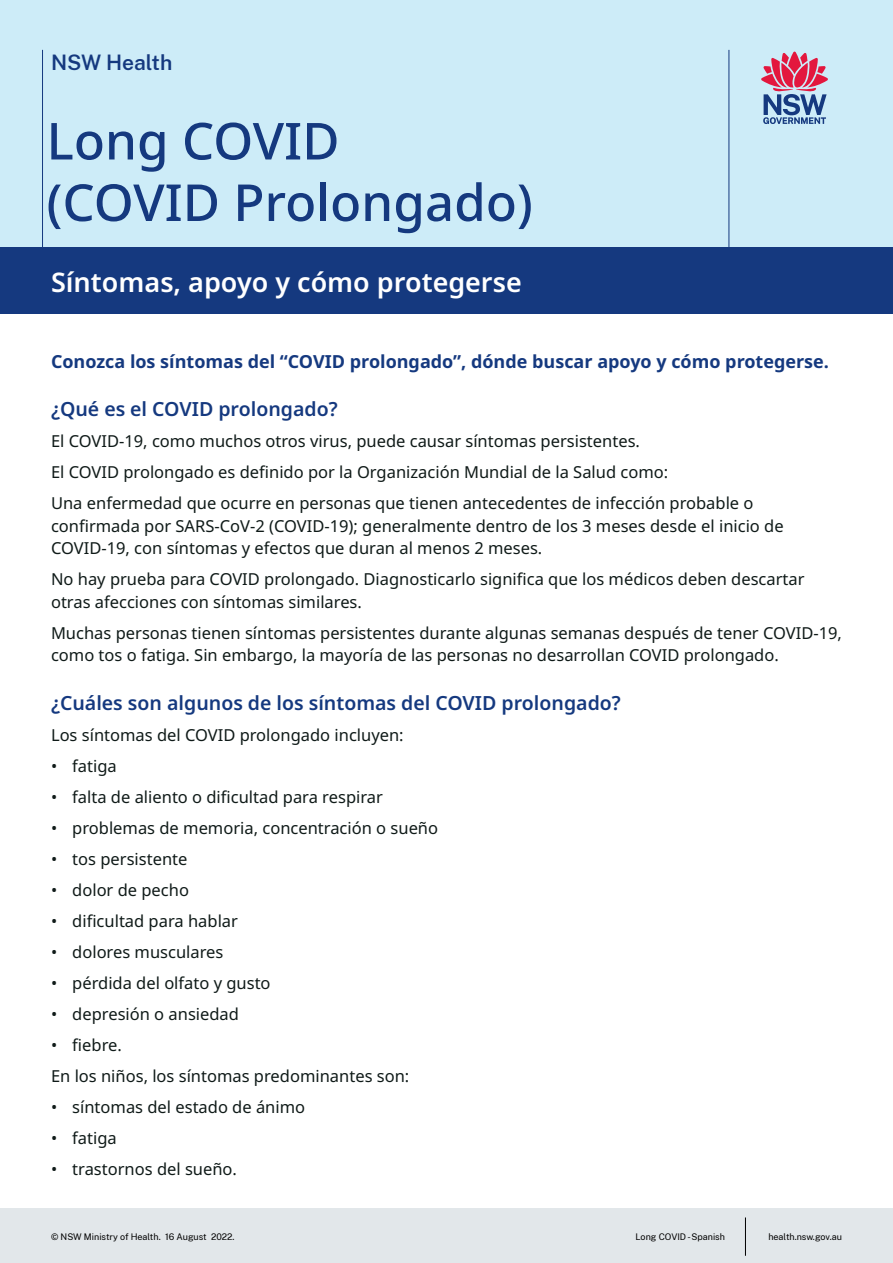
<style>
.page{position:relative;width:893px;height:1263px;background:#fff}
.page>*{position:absolute;margin:0;border:0;box-sizing:border-box;transform-origin:0 0}
.t1{font:500 51px/61.5px "Noto Sans";color:#15397f}
.t2{font:600 27px "Noto Sans";color:#fff}
.t3{font:600 21px "Public Sans";letter-spacing:-.005em;color:#15397f}
.t4{font:600 19.5px "Noto Sans";color:#15397f}
.Intro{font:700 18px "Noto Sans";color:#15397f}
.Body{font:16.5px/22.5px "Noto Sans";color:#0f1a18}
.t5{font:9px "Public Sans";color:#000}
</style>
<div class="page">
<div style="left:0;top:1208px;width:893px;height:55px;background:#e2e7ea"></div>
<hr style="left:745px;top:1217px;width:1px;height:39px;background:#000">
<div style="left:0;top:0;width:893px;height:247px;background:#cdecf8"></div>
<div style="left:0;top:247px;width:893px;height:66px;background:#15397f"></div>
<svg style="left:761px;top:52px;width:67px;height:72px"></svg>
<hr style="left:729px;top:50px;width:1px;height:197px;background:#15397f">
<hr style="left:42px;top:50px;width:1px;height:197px;background:#15397f">
<p class="t3" style="left:51px;top:47px;width:123px">NSW Health</p>
<h1 class="t1" style="left:47px;top:111px;width:488px">Long COVID<br>(COVID Prolongado)</h1>
<h2 class="t2" style="left:51px;top:263px;width:472px">Síntomas, apoyo y cómo protegerse</h2>
<p class="Intro" style="left:51px;top:349px;width:779px">Conozca los síntomas del “COVID prolongado”, dónde buscar apoyo y cómo protegerse.</p>
<h3 class="t4" style="left:51px;top:395px;width:288px">¿Qué es el COVID prolongado?</h3>
<p class="Body" style="left:51px;top:430px;width:590px">El COVID-19, como muchos otros virus, puede causar síntomas persistentes.</p>
<p class="Body" style="left:51px;top:461px;width:619px">El COVID prolongado es definido por la Organización Mundial de la Salud como:</p>
<p class="Body" style="left:51px;top:492px;width:734px">Una enfermedad que ocurre en personas que tienen antecedentes de infección probable o confirmada por SARS-CoV-2 (COVID-19); generalmente dentro de los 3 meses desde el inicio de<br>COVID-19, con síntomas y efectos que duran al menos 2 meses.</p>
<p class="Body" style="left:51px;top:568px;width:755px">No hay prueba para COVID prolongado. Diagnosticarlo significa que los médicos deben descartar otras afecciones con síntomas similares.</p>
<p class="Body" style="left:51px;top:622px;width:792px">Muchas personas tienen síntomas persistentes durante algunas semanas después de tener COVID-19, como tos o fatiga. Sin embargo, la mayoría de las personas no desarrollan COVID prolongado.</p>
<h3 class="t4" style="left:51px;top:689px;width:571px">¿Cuáles son algunos de los síntomas del COVID prolongado?</h3>
<p class="Body" style="left:51px;top:724px;width:354px">Los síntomas del COVID prolongado incluyen:</p>
<p class="Body" style="left:51px;top:755px;width:67px">• fatiga</p>
<p class="Body" style="left:51px;top:786px;width:333px">• falta de aliento o dificultad para respirar</p>
<p class="Body" style="left:51px;top:817px;width:389px">• problemas de memoria, concentración o sueño</p>
<p class="Body" style="left:51px;top:848px;width:138px">• tos persistente</p>
<p class="Body" style="left:51px;top:879px;width:140px">• dolor de pecho</p>
<p class="Body" style="left:51px;top:910px;width:188px">• dificultad para hablar</p>
<p class="Body" style="left:51px;top:941px;width:174px">• dolores musculares</p>
<p class="Body" style="left:51px;top:972px;width:221px">• pérdida del olfato y gusto</p>
<p class="Body" style="left:51px;top:1003px;width:190px">• depresión o ansiedad</p>
<p class="Body" style="left:51px;top:1034px;width:72px">• fiebre.</p>
<p class="Body" style="left:51px;top:1065px;width:360px">En los niños, los síntomas predominantes son:</p>
<p class="Body" style="left:51px;top:1096px;width:256px">• síntomas del estado de ánimo</p>
<p class="Body" style="left:51px;top:1127px;width:67px">• fatiga</p>
<p class="Body" style="left:51px;top:1158px;width:187px">• trastornos del sueño.</p>
<p class="t5" style="left:51px;top:1230px;width:185px">© NSW Ministry of Health. 16 August 2022.</p>
<p class="t5" style="left:636px;top:1230px;width:91px">Long COVID - Spanish</p>
<p class="t5" style="left:768px;top:1230px;width:75px">health.nsw.gov.au</p>
</div>
